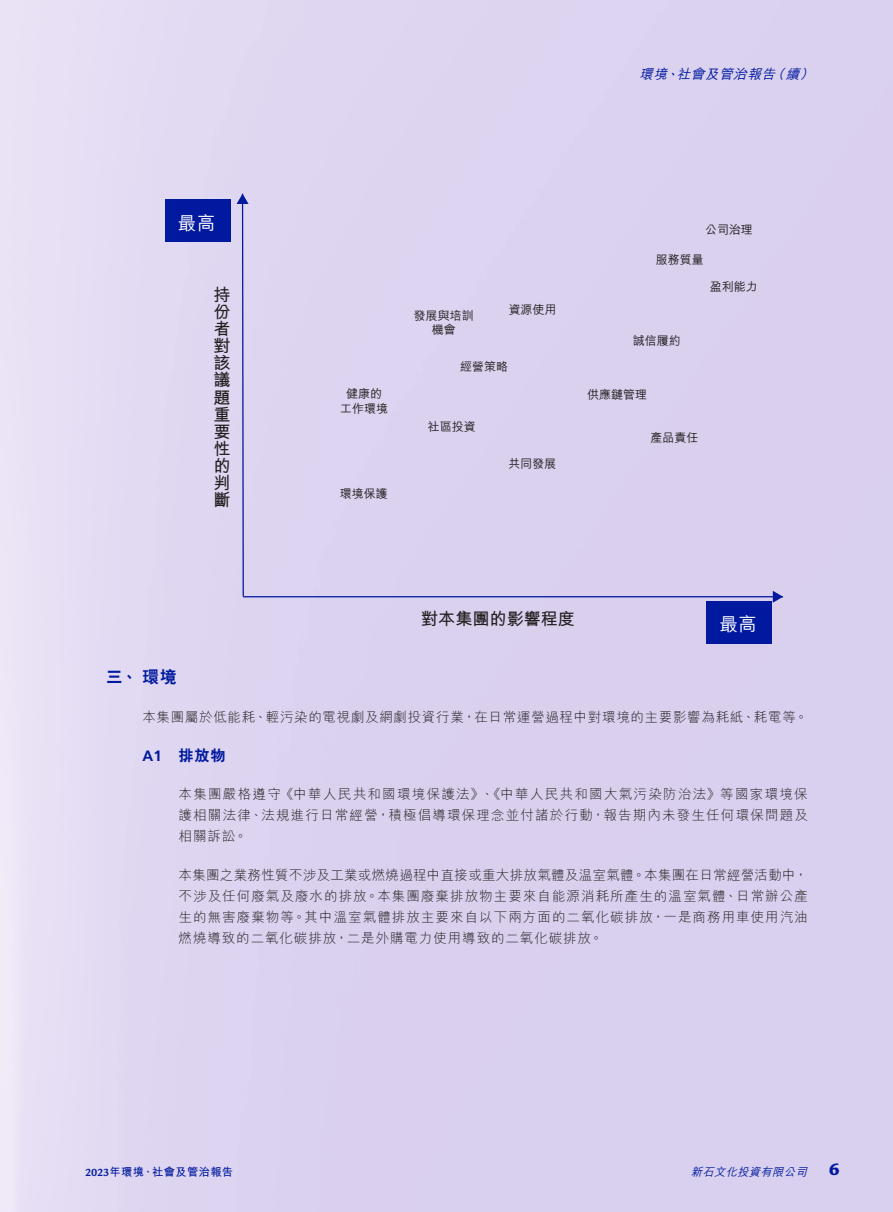
<style>
.page{position:relative;width:893px;height:1212px;background:#fff}
.page>*{position:absolute;margin:0;border:0;box-sizing:border-box;transform-origin:0 0}
.t1{font:500 18.75px "M Hei HK";color:#fff}
.t2{font:900 18px "Legacy Sans Std";color:#00199f}
.t3{font:700 17.1px/17.1px "M Hei HK";color:#231f20;text-align:justify}
.t4{font:800 16.5px "C Hei 2 HK";color:#00199f}
.t5{font:800 15px "C Hei 2 HK";color:#00199f}
.t6{font:700 15px "Frutiger LT Std";color:#00199f}
.t7{font:300 13.5px/21px "M Hei HK";letter-spacing:.07em;color:#231f20;text-align:justify}
.t8{font:300 13.5px "M Hei HK";letter-spacing:.05em;color:#231f20}
.t9{font:italic 500 13.5px "M Hei HK";color:#00199f}
.t10{font:500 12px/14.4px "M Hei HK";color:#231f20;text-align:center}
.t11{font:700 11.25px "M Hei HK";letter-spacing:.035em;color:#00199f}
.t12{font:italic 500 11.25px "M Hei HK";color:#00199f}
.s1{font-family:"Legacy Sans Std"}
</style>
<div class="page">
<img style="left:0;top:0;width:893px;height:1212px">
<div style="left:165px;top:199px;width:65px;height:42px;background:#00199f"></div>
<div style="left:707px;top:602px;width:65px;height:42px;background:#00199f"></div>
<hr style="left:243px;top:596px;width:540px;height:1px;background:#00199f">
<svg style="left:773px;top:591px;width:10px;height:12px"></svg>
<svg style="left:237px;top:192px;width:12px;height:406px;background:#c4bfe6"></svg>
<h1 class="t1" style="left:178px;top:209px;width:39px">最高</h1>
<p class="t3" style="left:213px;top:285px;width:19px">持份者對該議題重要性的判</p>
<p class="t3" style="left:213px;top:490px;width:19px">斷</p>
<p class="t9" style="left:639px;top:64px;width:166px">環境社會及管治報告續</p>
<p class="t9" style="left:771px;top:64px;width:20px">（</p>
<p class="t9" style="left:800px;top:64px;width:20px">(</p>
<p class="t9" style="left:665px;top:64px;width:20px">、</p>
<p class="t10" style="left:340px;top:386px;width:49px">健康的工作環境</p>
<p class="t10" style="left:340px;top:485px;width:49px">環境保護</p>
<p class="t10" style="left:414px;top:307px;width:61px">發展與培訓機會</p>
<p class="t10" style="left:509px;top:301px;width:49px">資源使用</p>
<p class="t10" style="left:460px;top:358px;width:49px">經營策略</p>
<p class="t10" style="left:428px;top:418px;width:49px">社區投資</p>
<p class="t10" style="left:508px;top:456px;width:49px">共同發展</p>
<p class="t10" style="left:705px;top:221px;width:49px">公司治理</p>
<p class="t10" style="left:656px;top:252px;width:49px">服務質量</p>
<p class="t10" style="left:710px;top:278px;width:49px">盈利能力</p>
<p class="t10" style="left:633px;top:332px;width:49px">誠信履約</p>
<p class="t10" style="left:587px;top:386px;width:61px">供應鏈管理</p>
<p class="t10" style="left:650px;top:430px;width:49px">產品責任</p>
<p class="t3" style="left:421px;top:608px;width:155px">對本集團的影響程度</p>
<p class="t4" style="left:106px;top:668px;width:72px">三、環境</p>
<p class="t8" style="left:142px;top:710px;width:667px">本集團屬於低能耗、輕污染的電視劇及網劇投資行業，在日常運營過程中對環境的主要影響為耗紙、耗電等。</p>
<p class="t5" style="left:179px;top:747px;width:49px">排放物</p>
<p class="t6" style="left:142px;top:746px;width:21px">A1</p>
<p class="t7" style="left:179px;top:784px;width:631px">本集團嚴格遵守《中華人民共和國環境保護法》、《中華人民共和國大氣污染防治法》等國家環境保護相關法律、法規進行日常經營，積極倡導環保理念並付諸於行動，報告期內未發生任何環保問題及相關訴訟。</p>
<p class="t7" style="left:179px;top:865px;width:631px">本集團之業務性質不涉及工業或燃燒過程中直接或重大排放氣體及温室氣體。本集團在日常經營活動中，不涉及任何廢氣及廢水的排放。本集團廢棄排放物主要來自能源消耗所產生的溫室氣體、日常辦公產生的無害廢棄物等。其中溫室氣體排放主要來自以下兩方面的二氧化碳排放，一是商務用車使用汽油燃燒導致的二氧化碳排放，二是外購電力使用導致的二氧化碳排放。</p>
<p class="t11" style="left:85px;top:1163px;width:150px"><span class="s1">2023</span>年環境、社會及管治報告</p>
<p class="t12" style="left:691px;top:1163px;width:121px">新石文化投資有限公司</p>
<h2 class="t2" style="left:829px;top:1158px;width:12px">6</h2>
</div>
